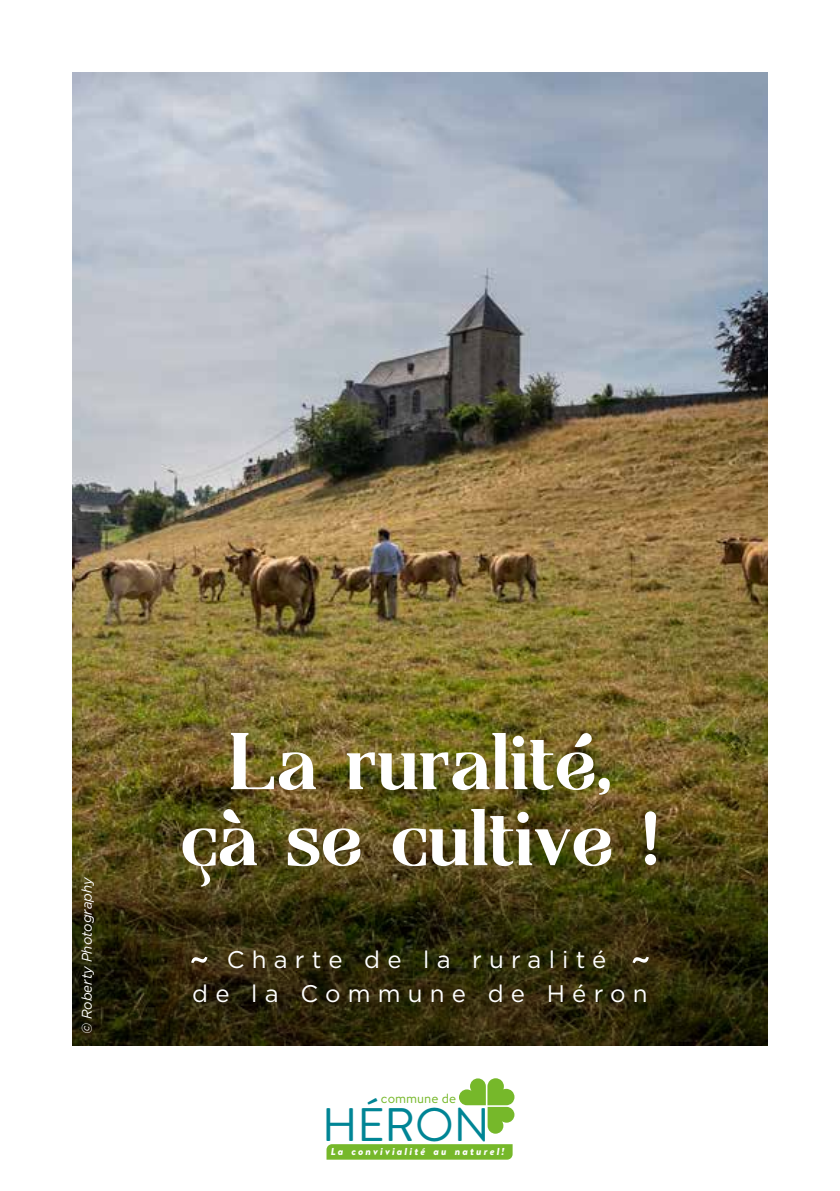
<style>
.page{position:relative;width:840px;height:1191px;background:#fff}
.page>*{position:absolute;margin:0;border:0;box-sizing:border-box;transform-origin:0 0}
.t1{font:70.2px/76px "Agne";color:#fff;text-align:center}
.t2{font:50px "Gotham";color:#fff}
.t3{font:47px "Brandon Text";color:#008595}
.t4{font:24px/34px "Gotham";letter-spacing:.3em;color:#fff;text-align:center}
.t5{font:italic 14px "Gotham";color:#fff;scale:.95 1}
.t6{font:13.4px "Brandon Text";color:#76b82a}
.t7{font:italic 900 10px "Brandon Text";letter-spacing:.2em;color:#fff;scale:1.05 1}
</style>
<div class="page">
<img style="left:72px;top:72px;width:695px;height:680px">
<svg style="left:72px;top:752px;width:695px;height:293px;background:#423a11"></svg>
<svg style="left:326px;top:1144px;width:186px;height:15px;background:#78b92d"></svg>
<svg style="left:459px;top:1078px;width:55px;height:55px"></svg>
<p class="t5" style="left:78px;top:1034px;width:168px;rotate:-90deg">© Roberty Photography</p>
<h1 class="t1" style="left:180px;top:723px;width:480px">La ruralité,<br>çà se cultive !</h1>
<p class="t4" style="left:192px;top:942px;width:462px">Charte de la ruralité<br>de la Commune de Héron<sup>˜</sup></p>
<h2 class="t2" style="left:187px;top:942px;width:26px">˜</h2>
<p class="t6" style="left:381px;top:1089px;width:77px">commune de</p>
<h3 class="t3" style="left:322px;top:1093px;width:169px">HÉRON</h3>
<p class="t7" style="left:330px;top:1144px;width:167px">La convivialité au naturel!</p>
</div>
